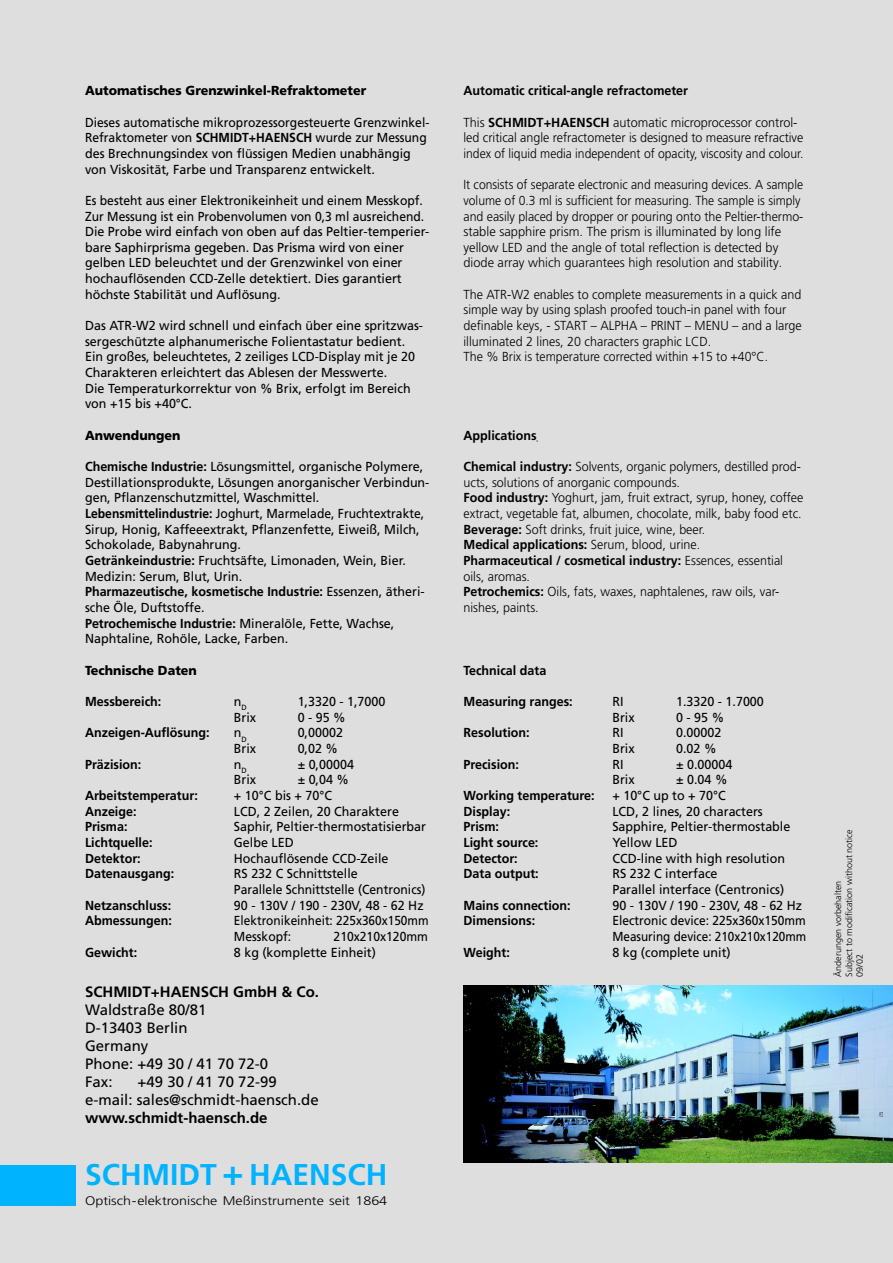
<style>
.page{position:relative;width:893px;height:1263px;background:#dedede}
.page>*{position:absolute;margin:0;border:0;box-sizing:border-box;transform-origin:0 0}
.t1{font:700 30px "Frutiger";color:#00b3ff}
.t2{font:15px/18px "Frutiger";color:#000}
.t3{font:700 15px "Frutiger";color:#000}
.t4{font:13.05px/15.6px "Frutiger";color:#000;scale:.96 1}
.t5{font:300 13.05px/15.6px "Frutiger";color:#000;scale:.96 1}
.t6{font:13.05px/15.6px "Frutiger";color:#000;scale:.93 1}
.t7{font:700 13.05px "Frutiger";color:#000;scale:.96 1}
.t8{font:300 13.05px/15.6px "Frutiger";color:#000;scale:.93 1}
.t9{font:300 13.05px/15.6px "Frutiger";color:#000}
.t10{font:900 13.05px "Frutiger";color:#000;scale:.96 1}
.t11{font:13.05px/15.6px "Frutiger";color:#000;scale:.92 1}
.t12{font:13.05px/15.6px "Frutiger";color:#000;scale:.91 1}
.t13{font:300 12.45px "Frutiger";color:#000;scale:1.15 1}
.t14{font:300 9px/10.8px "Frutiger";color:#000}
.s1{font-weight:700}
.s2{font-size:36px}
</style>
<div class="page">
<div style="left:0;top:1165px;width:76px;height:40px;background:#00b3ff"></div>
<img style="left:463px;top:985px;width:430px;height:177px">
<p class="t10" style="left:85px;top:83px;width:295px">Automatisches Grenzwinkel-Refraktometer</p>
<p class="t6" style="left:85px;top:114px;width:372px">Dieses automatische mikroprozessorgesteuerte Grenzwinkel-Refraktometer von <span class="s1">SCHMIDT+HAENSCH</span> wurde zur Messung des Brechnungsindex von flüssigen Medien unabhängig von Viskosität, Farbe und Transparenz entwickelt.</p>
<p class="t6" style="left:85px;top:192px;width:372px">Es besteht aus einer Elektronikeinheit und einem Messkopf.<br>Zur Messung ist ein Probenvolumen von 0,3 ml ausreichend.<br>Die Probe wird einfach von oben auf das Peltier-temperier&shy;bare Saphirprisma gegeben. Das Prisma wird von einer gelben LED beleuchtet und der Grenzwinkel von einer hochauflösenden CCD-Zelle detektiert. Dies garantiert höchste Stabilität und Auflösung.</p>
<p class="t4" style="left:85px;top:318px;width:354px">Das ATR-W2 wird schnell und einfach über eine spritzwas&shy;sergeschützte alphanumerische Folientastatur bedient.<br>Ein großes, beleuchtetes, 2 zeiliges LCD-Display mit je 20<br>Charakteren erleichtert das Ablesen der Messwerte.<br>Die Temperaturkorrektur von % Brix, erfolgt im Bereich von +15 bis +40°C.</p>
<p class="t10" style="left:85px;top:427px;width:101px">Anwendungen</p>
<p class="t4" style="left:85px;top:459px;width:360px"><span class="s1">Chemische Industrie:</span> Lösungsmittel, organische Polymere, Destillationsprodukte, Lösungen anorganischer Verbindun&shy;gen, Pflanzenschutzmittel, Waschmittel.<br><span class="s1">Lebensmittelindustrie:</span> Joghurt, Marmelade, Fruchtextrakte, Sirup, Honig, Kaffeeextrakt, Pflanzenfette, Eiweiß, Milch, Schokolade, Babynahrung.<br><span class="s1">Getränkeindustrie:</span> Fruchtsäfte, Limonaden, Wein, Bier.<br>Medizin: Serum, Blut, Urin.<br><span class="s1">Pharmazeutische, kosmetische Industrie:</span> Essenzen, ätheri&shy;sche Öle, Duftstoffe.<br><span class="s1">Petrochemische Industrie:</span> Mineralöle, Fette, Wachse, Naphtaline, Rohöle, Lacke, Farben.</p>
<p class="t10" style="left:85px;top:662px;width:118px">Technische Daten</p>
<p class="t7" style="left:85px;top:694px;width:81px">Messbereich:</p>
<p class="t4" style="left:234px;top:693px;width:15px">n<sub>D</sub></p>
<p class="t4" style="left:298px;top:693px;width:93px">1,3320 - 1,7000</p>
<p class="t4" style="left:234px;top:709px;width:25px">Brix</p>
<p class="t4" style="left:298px;top:709px;width:52px">0 - 95 %</p>
<p class="t7" style="left:85px;top:725px;width:131px">Anzeigen-Auflösung:</p>
<p class="t4" style="left:234px;top:725px;width:15px">n<sub>D</sub></p>
<p class="t4" style="left:298px;top:725px;width:49px">0,00002</p>
<p class="t4" style="left:234px;top:740px;width:25px">Brix</p>
<p class="t4" style="left:298px;top:740px;width:44px">0,02 %</p>
<p class="t7" style="left:85px;top:756px;width:60px">Präzision:</p>
<p class="t4" style="left:234px;top:756px;width:15px">n<sub>D</sub></p>
<p class="t4" style="left:298px;top:756px;width:60px">± 0,00004</p>
<p class="t4" style="left:234px;top:772px;width:25px">Brix</p>
<p class="t4" style="left:298px;top:772px;width:55px">± 0,04 %</p>
<p class="t7" style="left:85px;top:788px;width:119px">Arbeitstemperatur:</p>
<p class="t4" style="left:234px;top:787px;width:104px">+ 10°C bis + 70°C</p>
<p class="t7" style="left:85px;top:803px;width:55px">Anzeige:</p>
<p class="t4" style="left:234px;top:803px;width:173px">LCD, 2 Zeilen, 20 Charaktere</p>
<p class="t7" style="left:85px;top:819px;width:46px">Prisma:</p>
<p class="t4" style="left:234px;top:819px;width:202px">Saphir, Peltier-thermostatisierbar</p>
<p class="t7" style="left:85px;top:835px;width:72px">Lichtquelle:</p>
<p class="t4" style="left:234px;top:834px;width:64px">Gelbe LED</p>
<p class="t7" style="left:85px;top:850px;width:60px">Detektor:</p>
<p class="t4" style="left:234px;top:850px;width:162px">Hochauflösende CCD-Zeile</p>
<p class="t7" style="left:85px;top:866px;width:94px">Datenausgang:</p>
<p class="t4" style="left:234px;top:866px;width:201px">RS 232 C Schnittstelle<br>Parallele Schnittstelle (Centronics)</p>
<p class="t7" style="left:85px;top:897px;width:91px">Netzanschluss:</p>
<p class="t4" style="left:234px;top:897px;width:199px">90 - 130V / 190 - 230V, 48 - 62 Hz</p>
<p class="t7" style="left:85px;top:913px;width:92px">Abmessungen:</p>
<p class="t12" style="left:234px;top:913px;width:215px">Elektronikeinheit: 225x360x150mm<br>Messkopf:</p>
<p class="t6" style="left:334px;top:928px;width:103px">210x210x120mm</p>
<p class="t7" style="left:85px;top:944px;width:56px">Gewicht:</p>
<p class="t4" style="left:234px;top:944px;width:149px">8 kg (komplette Einheit)</p>
<p class="t3" style="left:85px;top:983px;width:235px">SCHMIDT+HAENSCH GmbH &amp; Co.</p>
<p class="t2" style="left:85px;top:1000px;width:185px">Waldstraße 80/81<br>D-13403 Berlin<br>Germany<br>Phone: +49 30 / 41 70 72-0<br>Fax:</p>
<p class="t2" style="left:85px;top:1072px;width:235px;text-indent:53px">+49 30 / 41 70 72-99 e-mail: sales@schmidt-haensch.de</p>
<p class="t3" style="left:85px;top:1109px;width:184px">www.schmidt-haensch.de</p>
<h1 class="t1" style="left:85px;top:1157px;width:304px">SCHMIDT <span class="s2">+</span> HAENSCH</h1>
<p class="t13" style="left:85px;top:1194px;width:264px">Optisch-elektronische Meßinstrumente seit 1864</p>
<p class="t7" style="left:463px;top:83px;width:235px">Automatic critical-angle refractometer</p>
<p class="t9" style="left:463px;top:114px;width:341px">This <span class="s1">SCHMIDT+HAENSCH</span> automatic microprocessor control&shy;led critical angle refractometer is designed to measure refractive index of liquid media independent of opacity, viscosity and colour.</p>
<p class="t8" style="left:463px;top:177px;width:367px">It consists of separate electronic and measuring devices. A sample volume of 0.3 ml is sufficient for measuring. The sample is simply and easily placed by dropper or pouring onto the Peltier-thermo&shy;stable sapphire prism. The prism is illuminated by long life yellow LED and the angle of total reflection is detected by diode array which guarantees high resolution and stability.</p>
<p class="t5" style="left:463px;top:286px;width:354px">The ATR-W2 enables to complete measurements in a quick and simple way by using splash proofed touch-in panel with four definable keys, - START – ALPHA – PRINT – MENU – and a large illuminated 2 lines, 20 characters graphic LCD.<br>The % Brix is temperature corrected within +15 to +40°C.</p>
<p class="t7" style="left:463px;top:428px;width:78px">Applications</p>
<p class="t5" style="left:463px;top:459px;width:356px"><span class="s1">Chemical industry:</span> Solvents, organic polymers, destilled prod&shy;ucts, solutions of anorganic compounds.<br><span class="s1">Food industry:</span> Yoghurt, jam, fruit extract, syrup, honey, coffee extract, vegetable fat, albumen, chocolate, milk, baby food etc.<br><span class="s1">Beverage:</span> Soft drinks, fruit juice, wine, beer.<br><span class="s1">Medical applications:</span> Serum, blood, urine.<br><span class="s1">Pharmaceutical / cosmetical industry:</span> Essences, essential oils, aromas.<br><span class="s1">Petrochemics:</span> Oils, fats, waxes, naphtalenes, raw oils, var&shy;nishes, paints.</p>
<p class="t7" style="left:463px;top:662px;width:88px">Technical data</p>
<p class="t7" style="left:463px;top:694px;width:115px">Measuring ranges:</p>
<p class="t4" style="left:612px;top:693px;width:13px">RI</p>
<p class="t4" style="left:676px;top:693px;width:93px">1.3320 - 1.7000</p>
<p class="t4" style="left:612px;top:709px;width:25px">Brix</p>
<p class="t4" style="left:676px;top:709px;width:52px">0 - 95 %</p>
<p class="t7" style="left:463px;top:725px;width:70px">Resolution:</p>
<p class="t4" style="left:612px;top:725px;width:13px">RI</p>
<p class="t4" style="left:676px;top:725px;width:49px">0.00002</p>
<p class="t4" style="left:612px;top:740px;width:25px">Brix</p>
<p class="t4" style="left:676px;top:740px;width:44px">0.02 %</p>
<p class="t7" style="left:463px;top:756px;width:59px">Precision:</p>
<p class="t4" style="left:612px;top:756px;width:13px">RI</p>
<p class="t4" style="left:676px;top:756px;width:60px">± 0.00004</p>
<p class="t4" style="left:612px;top:772px;width:25px">Brix</p>
<p class="t4" style="left:676px;top:772px;width:55px">± 0.04 %</p>
<p class="t7" style="left:463px;top:788px;width:138px">Working temperature:</p>
<p class="t4" style="left:612px;top:787px;width:120px">+ 10°C up to + 70°C</p>
<p class="t7" style="left:463px;top:803px;width:50px">Display:</p>
<p class="t4" style="left:612px;top:803px;width:158px">LCD, 2 lines, 20 characters</p>
<p class="t7" style="left:463px;top:819px;width:38px">Prism:</p>
<p class="t4" style="left:612px;top:819px;width:187px">Sapphire, Peltier-thermostable</p>
<p class="t7" style="left:463px;top:835px;width:80px">Light source:</p>
<p class="t4" style="left:612px;top:834px;width:69px">Yellow LED</p>
<p class="t7" style="left:463px;top:850px;width:58px">Detector:</p>
<p class="t4" style="left:612px;top:850px;width:181px">CCD-line with high resolution</p>
<p class="t7" style="left:463px;top:866px;width:80px">Data output:</p>
<p class="t4" style="left:612px;top:866px;width:181px">RS 232 C interface<br>Parallel interface (Centronics)</p>
<p class="t7" style="left:463px;top:897px;width:113px">Mains connection:</p>
<p class="t4" style="left:612px;top:897px;width:199px">90 - 130V / 190 - 230V, 48 - 62 Hz</p>
<p class="t7" style="left:463px;top:913px;width:76px">Dimensions:</p>
<p class="t11" style="left:612px;top:913px;width:212px">Electronic device: 225x360x150mm<br>Measuring device: 210x210x120mm</p>
<p class="t7" style="left:463px;top:944px;width:50px">Weight:</p>
<p class="t4" style="left:612px;top:944px;width:125px">8 kg (complete unit)</p>
<p class="t14" style="left:833px;top:976px;width:149px;rotate:-90deg">Änderungen vorbehalten<br>Subject to modification without notice<br>09/02</p>
</div>
